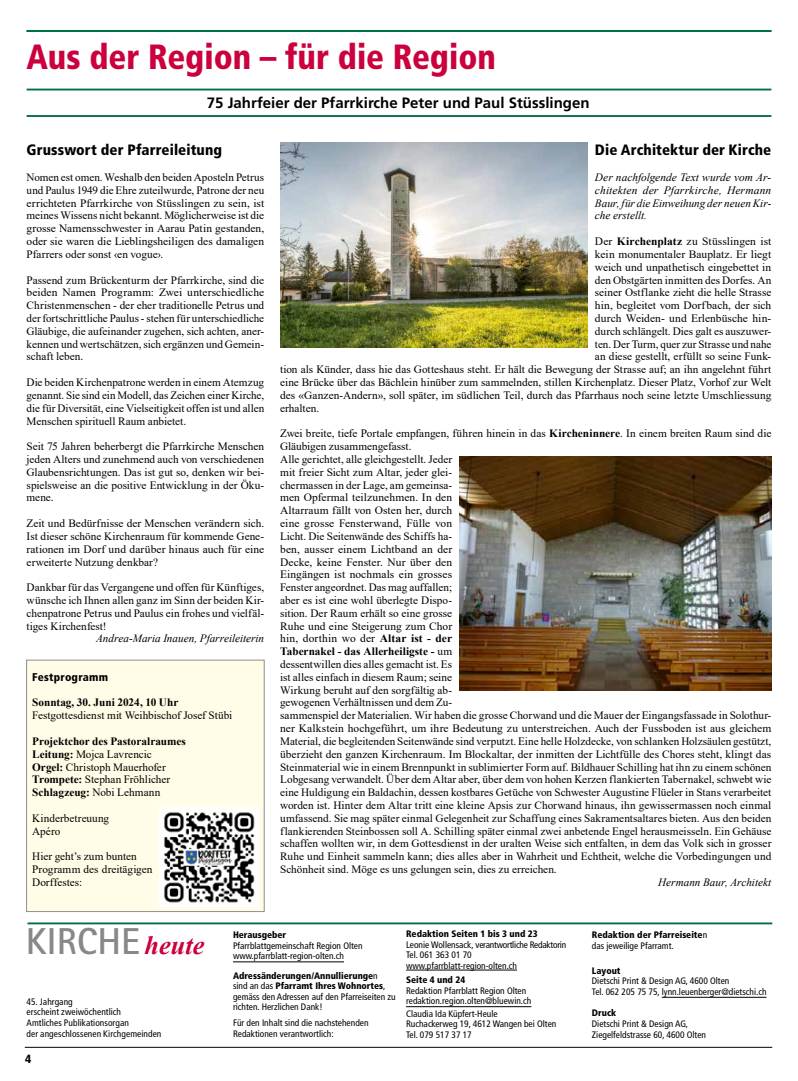
<style>
.page{position:relative;width:798px;height:1081px;background:#fff}
.page>*{position:absolute;margin:0;border:0;box-sizing:border-box;transform-origin:0 0}
.t1{font:700 37.5px "Rotis Sans Serif Std";letter-spacing:.005em;color:#878988}
.t2{font:900 condensed 35px "Frutiger LT Std";color:#cb003c;scale:.95 1}
.t3{font:900 condensed 15px "Frutiger LT Std";letter-spacing:.005em;color:#000}
.t4{font:700 15px "Frutiger LT Std";color:#000}
.t5{font:900 condensed 11.88px "Frutiger LT Std";color:#000}
.t6{font:11.25px/12.8px "Times New Roman";color:#000;text-align:justify}
.t7{font:italic 11.25px/12.8px "Times New Roman";color:#000;text-align:justify}
.t8{font:700 11.25px/12.9px "Times New Roman";color:#000}
.t9{font:900 condensed 11.25px "Frutiger LT Std";letter-spacing:.02em;color:#000}
.t10{font:condensed 9.38px/10.6px "Frutiger LT Std";color:#000}
.t11{font:900 condensed 9.38px/10.6px "Frutiger LT Std";color:#000}
.s1{font-weight:400}
.s2{font-weight:700}
.s3{font-family:"Times New Roman";font-style:italic;font-size:26.25px;color:#cb003c}
.s4{font-weight:900}
</style>
<div class="page">
<hr style="left:25px;top:1047px;width:747px;height:1px;background:#000">
<hr style="left:27px;top:30px;width:744px;height:2px;background:#007040">
<hr style="left:27px;top:89px;width:744px;height:1px;background:#007040">
<hr style="left:27px;top:115px;width:744px;height:2px;background:#007040">
<hr style="left:27px;top:922px;width:745px;height:2px;background:#007040">
<hr style="left:233px;top:961px;width:111px;height:1px;background:#000">
<hr style="left:661px;top:997px;width:105px;height:1px;background:#000">
<hr style="left:406px;top:970px;width:111px;height:1px;background:#000">
<hr style="left:406px;top:1006px;width:125px;height:1px;background:#000">
<div style="left:27px;top:660px;width:237px;height:251px;background:#fffde7"></div>
<div style="left:26px;top:660px;width:238px;height:252px;border:1px solid #8e8f8f"></div>
<img style="left:280px;top:143px;width:307px;height:204px">
<img style="left:459px;top:457px;width:312px;height:233px">
<img style="left:159px;top:808px;width:99px;height:98px">
<h2 class="t2" style="left:26px;top:36px;width:495px">Aus der Region – für die Region</h2>
<h3 class="t4" style="left:207px;top:94px;width:384px">75 Jahrfeier der Pfarrkirche Peter und Paul Stüsslingen</h3>
<h3 class="t3" style="left:27px;top:141px;width:197px">Grusswort der Pfarreileitung</h3>
<p class="t6" style="left:27px;top:170px;width:239px">Nomen est omen. Weshalb den beiden Aposteln Petrus und Paulus 1949 die Ehre zuteilwurde, Patrone der neu errichteten Pfarrkirche von Stüsslingen zu sein, ist meines Wissens nicht bekannt. Möglicherweise ist die grosse Namensschwester in Aarau Patin gestanden, oder sie waren die Lieblingsheiligen des damaligen Pfarrers oder sonst ‹en vogue›.</p>
<p class="t6" style="left:27px;top:273px;width:239px">Passend zum Brückenturm der Pfarrkirche, sind die beiden Namen Programm: Zwei unterschiedliche Christenmenschen - der eher traditionelle Petrus und der fortschrittliche Paulus - stehen für unterschiedliche Gläubige, die aufeinander zugehen, sich achten, aner&shy;kennen und wertschätzen, sich ergänzen und Gemein&shy;schaft leben.</p>
<p class="t6" style="left:27px;top:375px;width:239px">Die beiden Kirchenpatrone werden in einem Atemzug genannt. Sie sind ein Modell, das Zeichen einer Kirche, die für Diversität, eine Vielseitigkeit offen ist und allen Menschen spirituell Raum anbietet.</p>
<p class="t6" style="left:27px;top:440px;width:239px">Seit 75 Jahren beherbergt die Pfarrkirche Menschen jeden Alters und zunehmend auch von verschiedenen Glaubensrichtungen. Das ist gut so, denken wir bei&shy;spielsweise an die positive Entwicklung in der Öku&shy;mene.</p>
<p class="t6" style="left:27px;top:516px;width:239px">Zeit und Bedürfnisse der Menschen verändern sich.<br>Ist dieser schöne Kirchenraum für kommende Gene&shy;rationen im Dorf und darüber hinaus auch für eine erweiterte Nutzung denkbar?</p>
<p class="t6" style="left:27px;top:580px;width:239px">Dankbar für das Vergangene und offen für Künftiges, wünsche ich Ihnen allen ganz im Sinn der beiden Kir&shy;chenpatrone Petrus und Paulus ein frohes und vielfäl&shy;tiges Kirchenfest!</p>
<p class="t7" style="left:96px;top:632px;width:169px">Andrea-Maria Inauen, Pfarreileiterin</p>
<p class="t9" style="left:32px;top:670px;width:77px">Festprogramm</p>
<p class="t8" style="left:32px;top:696px;width:148px">Sonntag, 30. Juni 2024, 10 Uhr</p>
<p class="t6" style="left:32px;top:709px;width:202px">Festgottesdienst mit Weihbischof Josef Stübi</p>
<p class="t8" style="left:32px;top:734px;width:155px">Projektchor des Pastoralraumes<br>Leitung: <span class="s1">Mojca Lavrencic<br></span>Orgel: <span class="s1">Christoph Mauerhofer<br></span>Trompete: <span class="s1">Stephan Fröhlicher<br></span>Schlagzeug: <span class="s1">Nobi Lehmann</span></p>
<p class="t6" style="left:32px;top:811px;width:78px">Kinderbetreuung<br>Apéro</p>
<p class="t6" style="left:32px;top:850px;width:122px;text-align:left">Hier geht’s zum bunten<br>Programm des dreitägigen<br>Dorffestes:</p>
<h3 class="t3" style="left:594px;top:141px;width:178px">Die Architektur der Kirche</h3>
<p class="t7" style="left:594px;top:171px;width:178px">Der nachfolgende Text wurde vom Ar&shy;chitekten der Pfarrkirche, Hermann Baur, für die Einweihung der neuen Kir&shy;che erstellt.</p>
<p class="t6" style="left:594px;top:235px;width:178px">Der <span class="s2">Kirchenplatz</span> zu Stüsslingen ist</p>
<p class="t6" style="left:594px;top:247px;width:178px">kein monumentaler Bauplatz. Er liegt</p>
<p class="t6" style="left:594px;top:260px;width:178px">weich und unpathetisch eingebettet in</p>
<p class="t6" style="left:594px;top:273px;width:178px">den Obstgärten inmitten des Dorfes. An</p>
<p class="t6" style="left:594px;top:286px;width:178px">seiner Ostflanke zieht die helle Strasse</p>
<p class="t6" style="left:594px;top:299px;width:178px">hin, begleitet vom Dorfbach, der sich</p>
<p class="t6" style="left:594px;top:311px;width:178px">durch Weiden- und Erlenbüsche hin-</p>
<p class="t6" style="left:594px;top:324px;width:178px">durch schlängelt. Dies galt es auszuwer-</p>
<p class="t6" style="left:594px;top:337px;width:178px">ten. Der Turm, quer zur Strasse und nahe</p>
<p class="t6" style="left:594px;top:350px;width:178px">an diese gestellt, erfüllt so seine Funk-</p>
<p class="t6" style="left:280px;top:363px;width:492px">tion als Künder, dass hie das Gotteshaus steht. Er hält die Bewegung der Strasse auf; an ihn angelehnt führt</p>
<p class="t6" style="left:280px;top:375px;width:492px">eine Brücke über das Bächlein hinüber zum sammelnden, stillen Kirchenplatz. Dieser Platz, Vorhof zur Welt</p>
<p class="t6" style="left:280px;top:388px;width:492px">des «Ganzen-Andern», soll später, im südlichen Teil, durch das Pfarrhaus noch seine letzte Umschliessung</p>
<p class="t6" style="left:280px;top:401px;width:41px">erhalten.</p>
<p class="t6" style="left:280px;top:427px;width:492px;text-align:left">Zwei breite, tiefe Portale empfangen, führen hinein in das <span class="s2">Kircheninnere</span>. In einem breiten Raum sind die Gläubigen zusammengefasst.<br>Alle gerichtet, alle gleichgestellt. Jeder<br>mit freier Sicht zum Altar, jeder glei-<br>chermassen in der Lage, am gemeinsa-<br>men Opfermal teilzunehmen. In den<br>Altarraum fällt von Osten her, durch<br>eine grosse Fensterwand, Fülle von<br>Licht. Die Seitenwände des Schiffs ha-<br>ben, ausser einem Lichtband an der<br>Decke, keine Fenster. Nur über den<br>Eingängen ist nochmals ein grosses<br>Fenster angeordnet. Das mag auffallen;<br>aber es ist eine wohl überlegte Dispo-<br>sition. Der Raum erhält so eine grosse<br>Ruhe und eine Steigerung zum Chor<br>hin, dorthin wo der <span class="s2">Altar ist - der<br>Tabernakel - das Allerheiligste -</span> um<br>dessentwillen dies alles gemacht ist. Es<br>ist alles einfach in diesem Raum; seine<br>Wirkung beruht auf den sorgfältig ab-<br>gewogenen Verhältnissen und dem Zu-<br>sammenspiel der Materialien. Wir haben die grosse Chorwand und die Mauer der Eingangsfassade in Solothur&shy;ner Kalkstein hochgeführt, um ihre Bedeutung zu unterstreichen. Auch der Fussboden ist aus gleichem Material, die begleitenden Seitenwände sind verputzt. Eine helle Holzdecke, von schlanken Holzsäulen gestützt, überzieht den ganzen Kirchenraum. Im Blockaltar, der inmitten der Lichtfülle des Chores steht, klingt das Steinmaterial wie in einem Brennpunkt in sublimierter Form auf. Bildhauer Schilling hat ihn zu einem schönen Lobgesang verwandelt. Über dem Altar aber, über dem von hohen Kerzen flankierten Tabernakel, schwebt wie eine Huldigung ein Baldachin, dessen kostbares Getüche von Schwester Augustine Flüeler in Stans verarbeitet worden ist. Hinter dem Altar tritt eine kleine Apsis zur Chorwand hinaus, ihn gewissermassen noch einmal umfassend. Sie mag später einmal Gelegenheit zur Schaffung eines Sakramentsaltares bieten. Aus den beiden flankierenden Steinbossen soll A. Schilling später einmal zwei anbetende Engel herausmeisseln. Ein Gehäuse schaffen wollten wir, in dem Gottesdienst in der uralten Weise sich entfalten, in dem das Volk sich in grosser Ruhe und Einheit sammeln kann; dies alles aber in Wahrheit und Echtheit, welche die Vorbedingungen und Schönheit sind. Möge es uns gelungen sein, dies zu erreichen.</p>
<p class="t7" style="left:658px;top:875px;width:115px">Hermann Baur, Architekt</p>
<h1 class="t1" style="left:26px;top:918px;width:180px">KIRCHE <span class="s3">heute</span></h1>
<p class="t10" style="left:27px;top:996px;width:136px">45. Jahrgang<br>erscheint zweiwöchentlich<br>Amtliches Publikationsorgan<br>der angeschlossenen Kirchgemeinden</p>
<p class="t5" style="left:25px;top:1052px;width:8px">4</p>
<p class="t11" style="left:233px;top:929px;width:55px">Herausgeber</p>
<p class="t10" style="left:233px;top:940px;width:131px">Pfarrblattgemeinschaft Region Olten www.pfarrblatt-region-olten.ch</p>
<p class="t10" style="left:233px;top:970px;width:164px"><span class="s4">Adressänderungen/Annullierunge</span>n<br>sind an das <span class="s4">Pfarramt Ihres Wohnortes</span>, gemäss den Adressen auf den Pfarreiseiten zu richten. Herzlichen Dank!</p>
<p class="t10" style="left:233px;top:1018px;width:137px">Für den Inhalt sind die nachstehenden<br>Redaktionen verantwortlich:</p>
<p class="t11" style="left:406px;top:928px;width:133px">Redaktion Seiten 1 bis 3 und 23</p>
<p class="t10" style="left:406px;top:939px;width:162px">Leonie Wollensack, verantwortliche Redaktorin<br>Tel. 061 363 01 70 www.pfarrblatt-region-olten.ch</p>
<p class="t11" style="left:406px;top:974px;width:61px">Seite 4 und 24</p>
<p class="t10" style="left:406px;top:985px;width:127px">Redaktion Pfarrblatt Region Olten redaktion.region.olten@bluewin.ch</p>
<p class="t10" style="left:406px;top:1008px;width:152px">Claudia Ida Küpfert-Heule<br>Ruchackerweg 19, 4612 Wangen bei Olten<br>Tel. 079 517 37 17</p>
<p class="t11" style="left:591px;top:929px;width:117px">Redaktion der Pfarreiseite<span class="s1">n das jeweilige Pfarramt.</span></p>
<p class="t11" style="left:591px;top:965px;width:30px">Layout</p>
<p class="t10" style="left:591px;top:975px;width:176px">Dietschi Print &amp; Design AG, 4600 Olten<br>Tel. 062 205 75 75, lynn.leuenberger@dietschi.ch</p>
<p class="t11" style="left:591px;top:1007px;width:26px">Druck</p>
<p class="t10" style="left:591px;top:1018px;width:116px">Dietschi Print &amp; Design AG,<br>Ziegelfeldstrasse 60, 4600 Olten</p>
</div>
